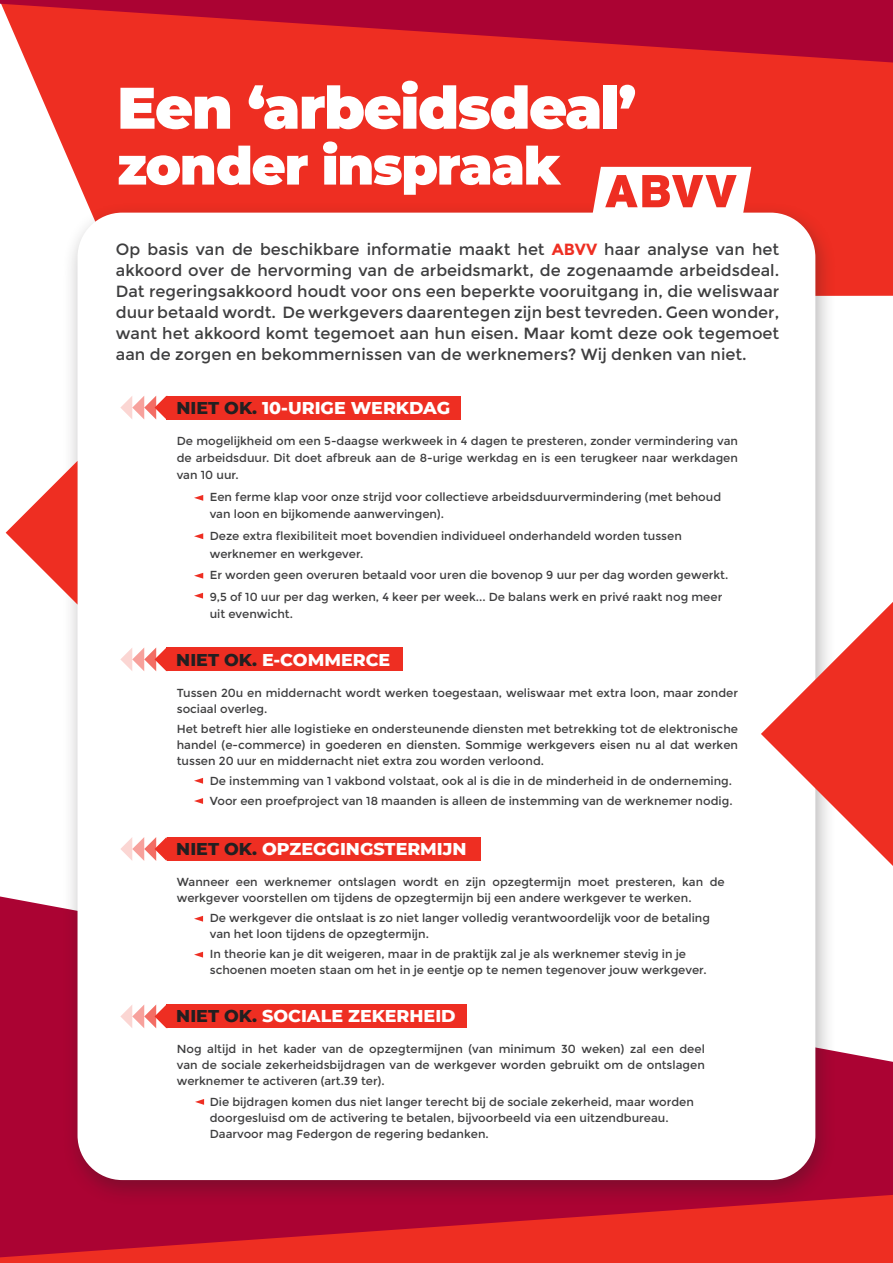
<style>
.page{position:relative;width:893px;height:1263px;background:#fff}
.page>*{position:absolute;margin:0;border:0;box-sizing:border-box;transform-origin:0 0}
.t1{font:900 58.5px "Montserrat";letter-spacing:-.025em;color:#fff}
.t2{font:900 52.5px "Montserrat";letter-spacing:-.025em;color:#fff}
.t3{font:800 17.4px "Montserrat";color:#fff}
.t4{font:16.2px/21px "Montserrat";color:#3e3e3f;text-align:justify}
.t5{font:11.7px/16px "Montserrat";color:#3e3e3f}
.s1{font-weight:700;color:#ee2e22}
.s2{color:#231f20}
</style>
<div class="page">
<div style="left:26px;top:63px;width:867px;height:233px;background:#ee2e22"></div>
<svg style="left:0;top:896px;width:893px;height:299px;fill:#ab0333"></svg>
<div style="left:63px;top:202px;width:774px;height:1004px;background:#231f20;opacity:.34"></div>
<div style="left:78px;top:213px;width:737px;height:967px;background:#fff;border-radius:45px"></div>
<svg style="left:0;top:0;width:893px;height:63px;background:#cb1a2e"></svg>
<svg style="left:761px;top:602px;width:132px;height:264px"></svg>
<svg style="left:6px;top:461px;width:72px;height:144px"></svg>
<svg style="left:0;top:1195px;width:893px;height:68px;background:#ce1a29"></svg>
<svg style="left:194px;top:495px;width:9px;height:6px"></svg>
<svg style="left:194px;top:533px;width:9px;height:6px"></svg>
<svg style="left:194px;top:778px;width:9px;height:6px"></svg>
<svg style="left:194px;top:916px;width:9px;height:6px"></svg>
<svg style="left:194px;top:573px;width:9px;height:6px"></svg>
<svg style="left:194px;top:798px;width:9px;height:6px"></svg>
<svg style="left:194px;top:952px;width:9px;height:5px"></svg>
<svg style="left:195px;top:1099px;width:9px;height:6px"></svg>
<svg style="left:194px;top:593px;width:9px;height:6px"></svg>
<div style="left:167px;top:396px;width:294px;height:23px;background:#ee2e22"></div>
<svg style="left:120px;top:396px;width:47px;height:23px"></svg>
<div style="left:167px;top:647px;width:236px;height:24px;background:#ee2e22"></div>
<svg style="left:120px;top:647px;width:47px;height:24px"></svg>
<div style="left:167px;top:837px;width:313px;height:24px;background:#ee2e22"></div>
<svg style="left:121px;top:837px;width:46px;height:24px"></svg>
<div style="left:167px;top:1004px;width:300px;height:24px;background:#ee2e22"></div>
<svg style="left:120px;top:1004px;width:47px;height:24px"></svg>
<svg style="left:592px;top:167px;width:159px;height:46px"></svg>
<p class="t1" style="left:117px;top:64px;width:521px">Een ‘arbeidsdeal’</p>
<p class="t2" style="left:117px;top:126px;width:445px">zonder inspraak</p>
<p class="t4" style="left:116px;top:239px;width:665px">Op basis van de beschikbare informatie maakt het <span class="s1">ABVV</span> haar analyse van het akkoord over de hervorming van de arbeidsmarkt, de zogenaamde arbeidsdeal.<br>Dat regeringsakkoord houdt voor ons een beperkte vooruitgang in, die weliswaar duur betaald wordt. De werkgevers daarentegen zijn best tevreden. Geen wonder, want het akkoord komt tegemoet aan hun eisen. Maar komt deze ook tegemoet aan de zorgen en bekommernissen van de werknemers? Wij denken van niet.</p>
<p class="t3" style="left:176px;top:395px;width:275px"><span class="s2">NIET OK.</span> 10-URIGE WERKDAG</p>
<p class="t5" style="left:177px;top:432px;width:563px;line-height:17.4px;text-align:justify">De mogelijkheid om een 5-daagse werkweek in 4 dagen te presteren, zonder vermindering van de arbeidsduur. Dit doet afbreuk aan de 8-urige werkdag en is een terugkeer naar werkdagen van 10 uur.</p>
<p class="t5" style="left:210px;top:488px;width:513px;line-height:17.4px">Een ferme klap voor onze strijd voor collectieve arbeidsduurvermindering (met behoud van loon en bijkomende aanwervingen).</p>
<p class="t5" style="left:210px;top:527px;width:474px;line-height:17.4px">Deze extra flexibiliteit moet bovendien individueel onderhandeld worden tussen werknemer en werkgever.</p>
<p class="t5" style="left:210px;top:567px;width:520px">Er worden geen overuren betaald voor uren die bovenop 9 uur per dag worden gewerkt.</p>
<p class="t5" style="left:210px;top:588px;width:514px;line-height:17.4px">9,5 of 10 uur per dag werken, 4 keer per week... De balans werk en privé raakt nog meer uit evenwicht.</p>
<p class="t3" style="left:176px;top:647px;width:215px"><span class="s2">NIET OK.</span> E-COMMERCE</p>
<p class="t5" style="left:177px;top:684px;width:563px">Tussen 20u en middernacht wordt werken toegestaan, weliswaar met extra loon, maar zonder sociaal overleg.</p>
<p class="t5" style="left:177px;top:721px;width:563px;text-align:justify">Het betreft hier alle logistieke en ondersteunende diensten met betrekking tot de elektronische handel (e-commerce) in goederen en diensten. Sommige werkgevers eisen nu al dat werken tussen 20 uur en middernacht niet extra zou worden verloond.</p>
<p class="t5" style="left:210px;top:773px;width:524px">De instemming van 1 vakbond volstaat, ook al is die in de minderheid in de onderneming.</p>
<p class="t5" style="left:210px;top:793px;width:524px">Voor een proefproject van 18 maanden is alleen de instemming van de werknemer nodig.</p>
<p class="t3" style="left:176px;top:836px;width:292px"><span class="s2">NIET OK.</span> OPZEGGINGSTERMIJN</p>
<p class="t5" style="left:177px;top:874px;width:549px">Wanneer een werknemer ontslagen wordt en zijn opzegtermijn moet presteren, kan de werkgever voorstellen om tijdens de opzegtermijn bij een andere werkgever te werken.</p>
<p class="t5" style="left:210px;top:910px;width:502px">De werkgever die ontslaat is zo niet langer volledig verantwoordelijk voor de betaling van het loon tijdens de opzegtermijn.</p>
<p class="t5" style="left:210px;top:946px;width:498px">In theorie kan je dit weigeren, maar in de praktijk zal je als werknemer stevig in je schoenen moeten staan om het in je eentje op te nemen tegenover jouw werkgever.</p>
<p class="t3" style="left:176px;top:1003px;width:281px"><span class="s2">NIET OK.</span> SOCIALE ZEKERHEID</p>
<p class="t5" style="left:177px;top:1041px;width:530px;text-align:justify">Nog altijd in het kader van de opzegtermijnen (van minimum 30 weken) zal een deel van de sociale zekerheidsbijdragen van de werkgever worden gebruikt om de ontslagen werknemer te activeren (art.39 ter).</p>
<p class="t5" style="left:210px;top:1093px;width:486px">Die bijdragen komen dus niet langer terecht bij de sociale zekerheid, maar worden doorgesluisd om de activering te betalen, bijvoorbeeld via een uitzendbureau.<br>Daarvoor mag Federgon de regering bedanken.</p>
</div>
